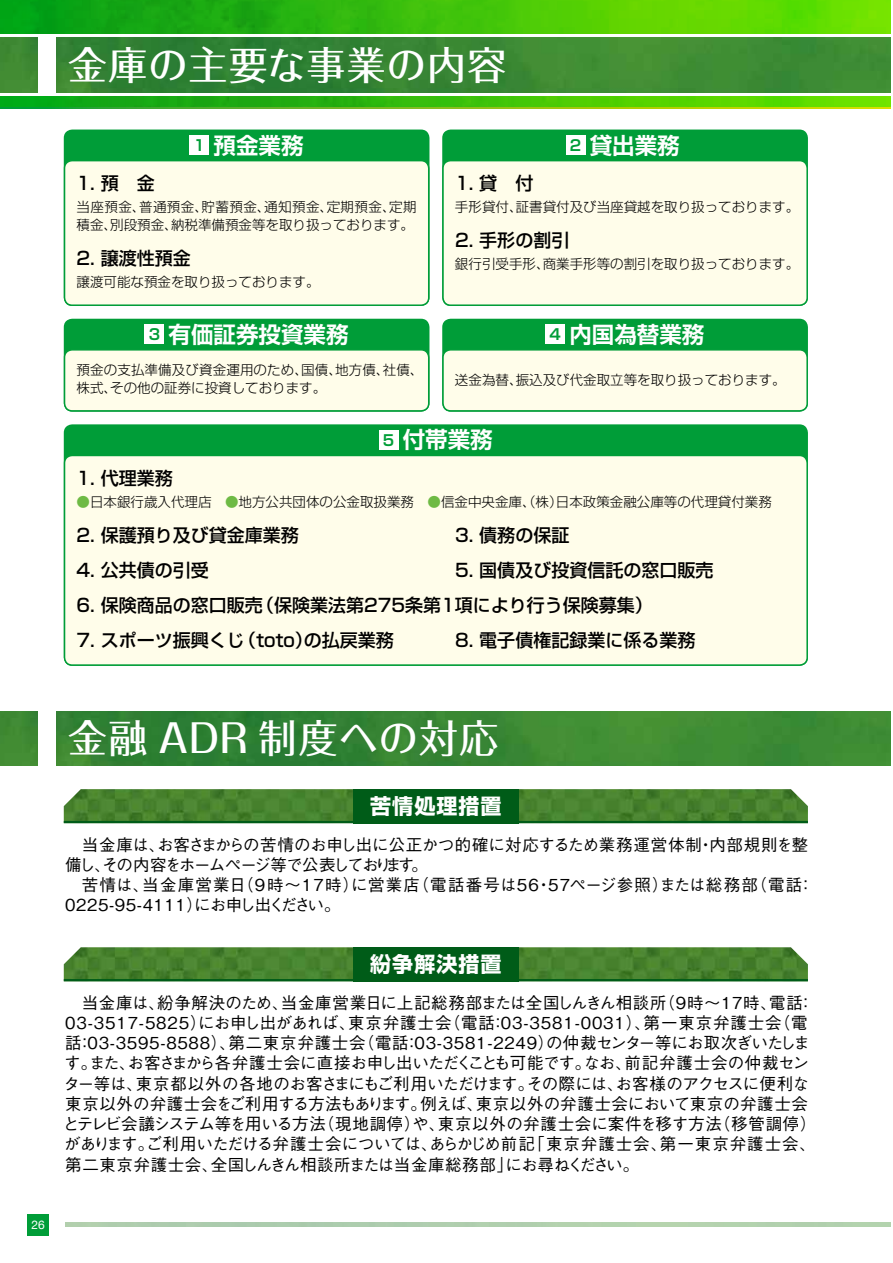
<style>
.page{position:relative;width:893px;height:1263px;background:#fff}
.page>*{position:absolute;margin:0;border:0;box-sizing:border-box;transform-origin:0 0}
.t1{font:500 39px "Folk Pro";letter-spacing:.035em;color:#fff}
.t2{font:700 22.5px "Shin Go Pro De";color:#fff}
.t3{font:700 21px "Shin Go Pro";letter-spacing:.05em;color:#fff}
.t4{font:500 18px "Shin Go Pro";color:#000}
.t5{font:500 16.5px/20.2px "Gothic BBB Pro";letter-spacing:.005em;color:#000}
.t6{font:500 16.5px/20.2px "Gothic BBB Pro";letter-spacing:.035em;color:#000}
.t7{font:500 16.5px/20.2px "Gothic BBB Pro";letter-spacing:-.03em;color:#000}
.t8{font:300 13.5px/18px "Shin Go Pro";color:#000}
.t9{font:12px "Helvetica Neue";color:#fff}
.s1{font-size:15px;color:#009d38}
.s2{color:#6eba44}
</style>
<div class="page">
<img style="left:0;top:37px;width:891px;height:56px">
<svg style="left:0;top:0;width:891px;height:34px;background:#3cc10a"></svg>
<svg style="left:0;top:96px;width:891px;height:13px;background:#42bf0c"></svg>
<div style="left:38px;top:36px;width:17px;height:58px;background:#fff"></div>
<div style="left:442px;top:130px;width:366px;height:176px;background:#009d38;border-radius:9px"></div>
<div style="left:64px;top:130px;width:365px;height:176px;background:#009d38;border-radius:9px"></div>
<div style="left:64px;top:424px;width:744px;height:242px;background:#009d38;border-radius:9px"></div>
<div style="left:64px;top:319px;width:365px;height:93px;background:#009d38;border-radius:9px"></div>
<div style="left:442px;top:319px;width:366px;height:93px;background:#009d38;border-radius:9px"></div>
<div style="left:65px;top:161px;width:364px;height:144px;background:#fffdea;border-radius:8px"></div>
<div style="left:64px;top:160px;width:365px;height:146px;border:2px solid #009d38;border-radius:8px"></div>
<div style="left:65px;top:455px;width:742px;height:210px;background:#fffdea;border-radius:8px"></div>
<div style="left:64px;top:455px;width:744px;height:211px;border:2px solid #009d38;border-radius:8px"></div>
<div style="left:65px;top:350px;width:364px;height:61px;background:#fffdea;border-radius:8px"></div>
<div style="left:64px;top:349px;width:365px;height:63px;border:2px solid #009d38;border-radius:8px"></div>
<div style="left:443px;top:161px;width:364px;height:144px;background:#fffdea;border-radius:8px"></div>
<div style="left:442px;top:160px;width:366px;height:146px;border:2px solid #009d38;border-radius:8px"></div>
<div style="left:443px;top:350px;width:364px;height:61px;background:#fffdea;border-radius:8px"></div>
<div style="left:442px;top:349px;width:366px;height:63px;border:2px solid #009d38;border-radius:8px"></div>
<div style="left:190px;top:136px;width:19px;height:19px;background:#fff"></div>
<div style="left:379px;top:430px;width:19px;height:20px;background:#fff"></div>
<div style="left:566px;top:136px;width:19px;height:19px;background:#fff"></div>
<div style="left:145px;top:325px;width:19px;height:19px;background:#fff"></div>
<div style="left:546px;top:325px;width:19px;height:19px;background:#fff"></div>
<img style="left:0;top:711px;width:891px;height:55px">
<div style="left:38px;top:709px;width:17px;height:58px;background:#fff"></div>
<img style="left:64px;top:789px;width:744px;height:32px">
<hr style="left:64px;top:821px;width:744px;height:2px;background:#005c18">
<div style="left:353px;top:789px;width:165px;height:34px;background:#005c18"></div>
<img style="left:64px;top:947px;width:744px;height:32px">
<hr style="left:64px;top:979px;width:744px;height:2px;background:#005c18">
<div style="left:353px;top:947px;width:165px;height:34px;background:#005c18"></div>
<div style="left:28px;top:1214px;width:21px;height:21px;background:#009d38"></div>
<h1 class="t1" style="left:68px;top:32px;width:440px">金庫の主要な事業の内容</h1>
<p class="t4" style="left:77px;top:168px;width:80px">1. 預　金</p>
<h2 class="t2" style="left:194px;top:127px;width:111px"><span class="s1">1</span> 預金業務</h2>
<p class="t4" style="left:455px;top:168px;width:80px">1. 貸　付</p>
<h2 class="t2" style="left:570px;top:127px;width:111px"><span class="s1">2</span> 貸出業務</h2>
<p class="t8" style="left:77px;top:197px;width:342px">当座預金、普通預金、貯蓄預金、通知預金、定期預金、定期積金、別段預金、納税準備預金等を取り扱っております。</p>
<p class="t4" style="left:77px;top:243px;width:116px">2. 譲渡性預金</p>
<p class="t8" style="left:77px;top:272px;width:245px">譲渡可能な預金を取り扱っております。</p>
<p class="t8" style="left:455px;top:197px;width:346px">手形貸付、証書貸付及び当座貸越を取り扱っております。</p>
<p class="t4" style="left:455px;top:225px;width:116px">2. 手形の割引</p>
<p class="t8" style="left:455px;top:254px;width:346px">銀行引受手形、商業手形等の割引を取り扱っております。</p>
<h2 class="t2" style="left:149px;top:316px;width:201px"><span class="s1">3</span> 有価証券投資業務</h2>
<h2 class="t2" style="left:550px;top:316px;width:156px"><span class="s1">4</span> 内国為替業務</h2>
<p class="t8" style="left:77px;top:359px;width:348px">預金の支払準備及び資金運用のため、国債、地方債、社債、株式、その他の証券に投資しております。</p>
<p class="t8" style="left:455px;top:370px;width:332px">送金為替、振込及び代金取立等を取り扱っております。</p>
<p class="t4" style="left:77px;top:463px;width:98px">1. 代理業務</p>
<h2 class="t2" style="left:383px;top:421px;width:111px"><span class="s1">5</span> 付帯業務</h2>
<p class="t8" style="left:77px;top:491px;width:697px"><span class="s2">●</span>日本銀行歳入代理店　<span class="s2">●</span>地方公共団体の公金取扱業務　<span class="s2">●</span>信金中央金庫、（株）日本政策金融公庫等の代理貸付業務</p>
<p class="t4" style="left:77px;top:520px;width:224px">2. 保護預り及び貸金庫業務</p>
<p class="t4" style="left:77px;top:555px;width:134px">4. 公共債の引受</p>
<p class="t4" style="left:77px;top:590px;width:578px">6. 保険商品の窓口販売（保険業法第275条第1項により行う保険募集）</p>
<p class="t4" style="left:77px;top:625px;width:319px">7. スポーツ振興くじ（toto）の払戻業務</p>
<p class="t4" style="left:455px;top:520px;width:116px">3. 債務の保証</p>
<p class="t4" style="left:455px;top:555px;width:260px">5. 国債及び投資信託の窓口販売</p>
<p class="t4" style="left:455px;top:625px;width:242px">8. 電子債権記録業に係る業務</p>
<p class="t9" style="left:32px;top:1216px;width:15px">26</p>
<h1 class="t1" style="left:68px;top:705px;width:432px">金融 ADR 制度への対応</h1>
<p class="t3" style="left:370px;top:789px;width:133px">苦情処理措置</p>
<p class="t7" style="left:65px;top:832px;width:744px;text-indent:16px">当金庫は、お客さまからの苦情のお申し出に公正かつ的確に対応するため業務運営体制・内部規則を整備し、その内容をホームページ等で公表しております。</p>
<p class="t6" style="left:65px;top:873px;width:750px;text-indent:16px">苦情は、当金庫営業日（9時～17時）に営業店（電話番号は56・57ページ参照）または総務部（電話：<br>0225-95-4111）にお申し出ください。</p>
<p class="t3" style="left:370px;top:948px;width:133px">紛争解決措置</p>
<p class="t5" style="left:63px;top:990px;width:755px;text-indent:19px">当金庫は、紛争解決のため、当金庫営業日に上記総務部または全国しんきん相談所（9時～17時、電話：03-3517-5825）にお申し出があれば、東京弁護士会（電話：03-3581-0031）、第一東京弁護士会（電話：03-3595-8588）、第二東京弁護士会（電話：03-3581-2249）の仲裁センター等にお取次ぎいたします。また、お客さまから各弁護士会に直接お申し出いただくことも可能です。なお、前記弁護士会の仲裁センター等は、東京都以外の各地のお客さまにもご利用いただけます。その際には、お客様のアクセスに便利な東京以外の弁護士会をご利用する方法もあります。例えば、東京以外の弁護士会において東京の弁護士会とテレビ会議システム等を用いる方法（現地調停）や、東京以外の弁護士会に案件を移す方法（移管調停）があります。ご利用いただける弁護士会については、あらかじめ前記「東京弁護士会、第一東京弁護士会、第二東京弁護士会、全国しんきん相談所または当金庫総務部」にお尋ねください。</p>
</div>
